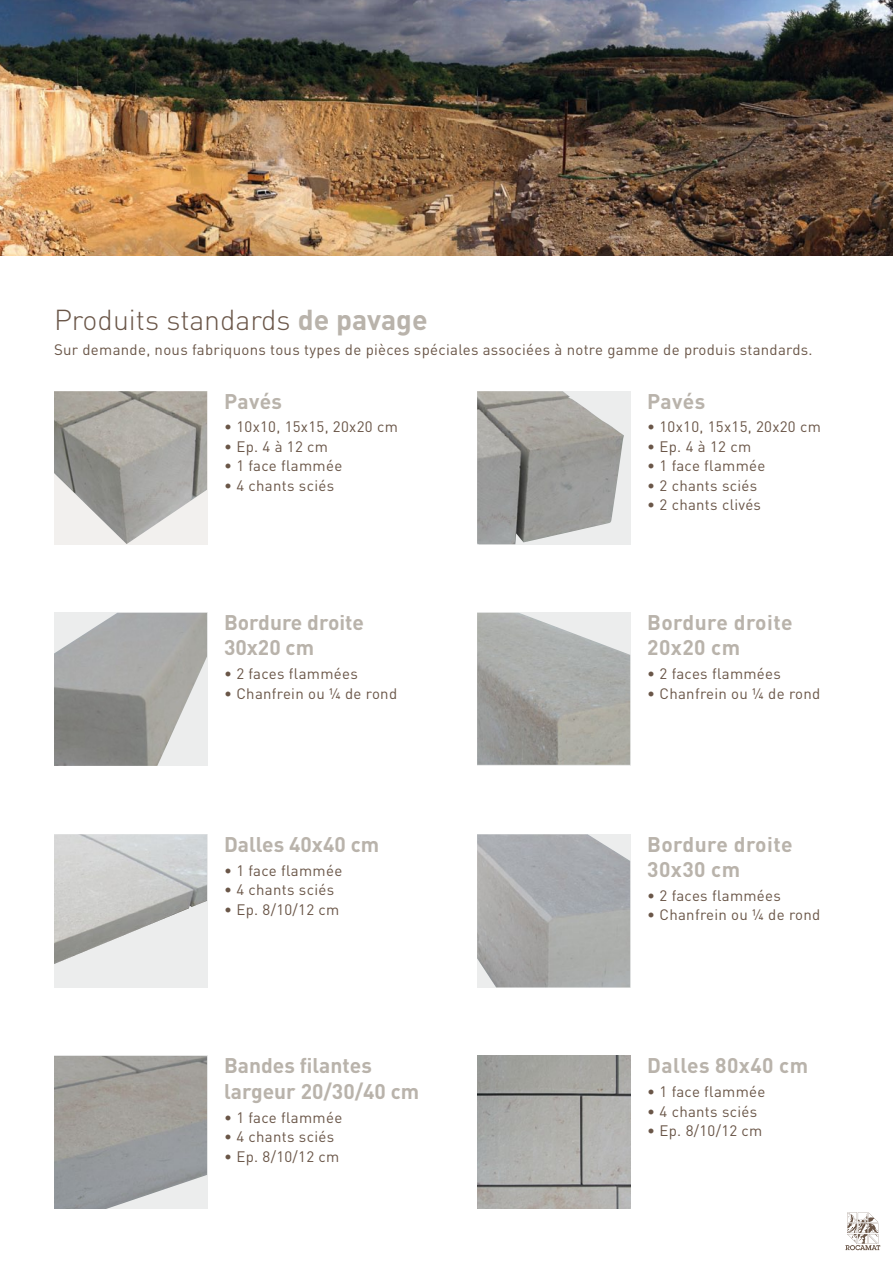
<style>
.page{position:relative;width:893px;height:1263px;background:#fff}
.page>*{position:absolute;margin:0;border:0;box-sizing:border-box;transform-origin:0 0}
.Txt_Agence{font:300 28.5px "DIN";color:#6a5648}
.Txt_Agence-2{font:700 21px/25.2px "DIN";color:#b9b3ab}
.Txt_Agence-3{font:700 21px/25.2px "DIN";letter-spacing:.02em;color:#b9b3ab}
.Txt_Agence-4{font:15px "DIN";letter-spacing:.02em;color:#6a5648}
.s1{font-weight:700;color:#b9b3ab}
</style>
<div class="page">
<div style="left:477px;top:391px;width:153px;height:153px;background:#eceded"></div>
<img style="left:477px;top:391px;width:147px;height:153px">
<img style="left:54px;top:613px;width:153px;height:153px">
<img style="left:477px;top:613px;width:153px;height:152px">
<div style="left:54px;top:834px;width:153px;height:153px;background:#eceded"></div>
<img style="left:54px;top:834px;width:153px;height:130px">
<img style="left:477px;top:834px;width:153px;height:153px">
<img style="left:54px;top:1056px;width:153px;height:153px">
<img style="left:477px;top:1056px;width:153px;height:153px">
<img style="left:0;top:0;width:893px;height:255px">
<img style="left:54px;top:391px;width:153px;height:153px">
<svg style="left:845px;top:1212px;width:35px;height:38px"></svg>
<p class="Txt_Agence" style="left:54px;top:302px;width:375px">Produits standards <span class="s1">de pavage</span></p>
<p class="Txt_Agence-4" style="left:54px;top:340px;width:760px">Sur demande, nous fabriquons tous types de pièces spéciales associées à notre gamme de produis standards.</p>
<p class="Txt_Agence-2" style="left:224px;top:388px;width:60px">Pavés</p>
<p class="Txt_Agence-4" style="left:224px;top:418px;width:175px">• 10x10, 15x15, 20x20 cm</p>
<p class="Txt_Agence-4" style="left:224px;top:437px;width:105px">• Ep. 4 à 12 cm</p>
<p class="Txt_Agence-4" style="left:224px;top:457px;width:120px">• 1 face flammée</p>
<p class="Txt_Agence-4" style="left:224px;top:476px;width:112px">• 4 chants sciés</p>
<p class="Txt_Agence-2" style="left:224px;top:609px;width:141px">Bordure droite<br>30x20 cm</p>
<p class="Txt_Agence-4" style="left:224px;top:664px;width:135px">• 2 faces flammées</p>
<p class="Txt_Agence-4" style="left:224px;top:684px;width:175px">• Chanfrein ou ¼ de rond</p>
<p class="Txt_Agence-2" style="left:224px;top:831px;width:157px">Dalles 40x40 cm</p>
<p class="Txt_Agence-4" style="left:224px;top:861px;width:120px">• 1 face flammée</p>
<p class="Txt_Agence-4" style="left:224px;top:880px;width:112px">• 4 chants sciés</p>
<p class="Txt_Agence-4" style="left:224px;top:900px;width:117px">• Ep. 8/10/12 cm</p>
<p class="Txt_Agence-2" style="left:224px;top:1052px;width:197px">Bandes filantes largeur 20/30/40 cm</p>
<p class="Txt_Agence-4" style="left:224px;top:1108px;width:120px">• 1 face flammée</p>
<p class="Txt_Agence-4" style="left:224px;top:1127px;width:112px">• 4 chants sciés</p>
<p class="Txt_Agence-4" style="left:224px;top:1147px;width:117px">• Ep. 8/10/12 cm</p>
<p class="Txt_Agence-2" style="left:647px;top:388px;width:60px">Pavés</p>
<p class="Txt_Agence-4" style="left:647px;top:418px;width:175px">• 10x10, 15x15, 20x20 cm</p>
<p class="Txt_Agence-4" style="left:647px;top:437px;width:105px">• Ep. 4 à 12 cm</p>
<p class="Txt_Agence-4" style="left:647px;top:457px;width:120px">• 1 face flammée</p>
<p class="Txt_Agence-4" style="left:647px;top:476px;width:112px">• 2 chants sciés</p>
<p class="Txt_Agence-4" style="left:647px;top:496px;width:115px">• 2 chants clivés</p>
<p class="Txt_Agence-3" style="left:647px;top:609px;width:147px">Bordure droite<br>20x20 cm</p>
<p class="Txt_Agence-4" style="left:647px;top:664px;width:135px">• 2 faces flammées</p>
<p class="Txt_Agence-4" style="left:647px;top:684px;width:175px">• Chanfrein ou ¼ de rond</p>
<p class="Txt_Agence-3" style="left:647px;top:831px;width:147px">Bordure droite<br>30x30 cm</p>
<p class="Txt_Agence-4" style="left:647px;top:886px;width:135px">• 2 faces flammées</p>
<p class="Txt_Agence-4" style="left:647px;top:905px;width:175px">• Chanfrein ou ¼ de rond</p>
<p class="Txt_Agence-3" style="left:647px;top:1052px;width:162px">Dalles 80x40 cm</p>
<p class="Txt_Agence-4" style="left:647px;top:1082px;width:120px">• 1 face flammée</p>
<p class="Txt_Agence-4" style="left:647px;top:1102px;width:112px">• 4 chants sciés</p>
<p class="Txt_Agence-4" style="left:647px;top:1121px;width:117px">• Ep. 8/10/12 cm</p>
</div>
